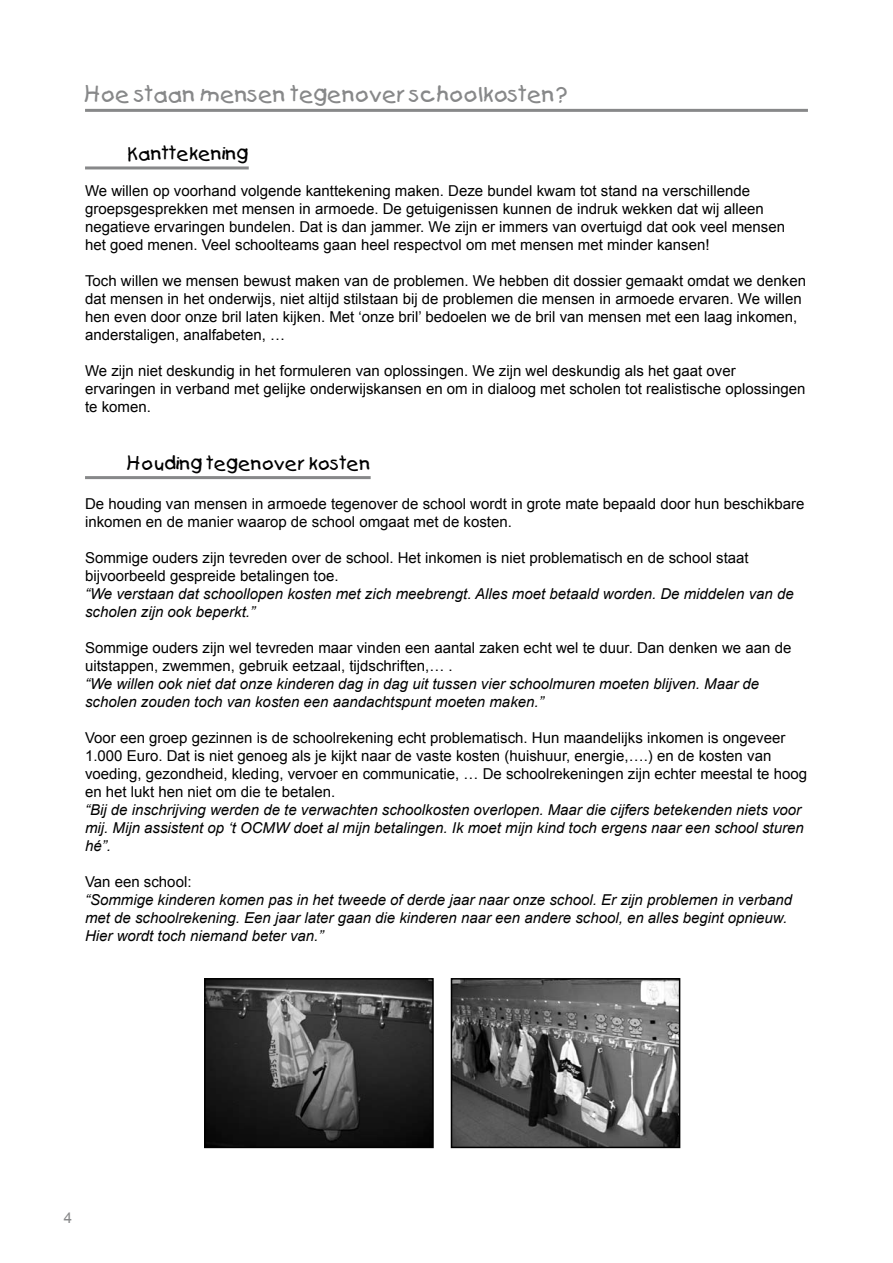
<style>
.page{position:relative;width:893px;height:1263px;background:#fff}
.page>*{position:absolute;margin:0;border:0;box-sizing:border-box;transform-origin:0 0}
.t1{font:21px "Kids Plain";color:#878889}
.t2{font:18px "Kids Plain";color:#000}
.t3{font:15px/18px "Arial";color:#000}
.t4{font:italic 15px/18px "Arial";color:#000}
</style>
<div class="page">
<hr style="left:85px;top:109px;width:723px;height:3px;background:#878889">
<hr style="left:85px;top:166px;width:164px;height:3px;background:#878889">
<hr style="left:85px;top:476px;width:286px;height:3px;background:#878889">
<img style="left:207px;top:981px;width:224px;height:164px">
<div style="left:204px;top:978px;width:230px;height:170px;border:2px solid #000"></div>
<img style="left:454px;top:981px;width:223px;height:164px">
<div style="left:451px;top:978px;width:229px;height:170px;border:2px solid #000"></div>
<h1 class="t1" style="left:85px;top:82px;width:484px">Hoe staan mensen tegenover schoolkosten?</h1>
<p class="t2" style="left:128px;top:142px;width:123px">Kanttekening</p>
<p class="t3" style="left:85px;top:182px;width:702px">We willen op voorhand volgende kanttekening maken. Deze bundel kwam tot stand na verschillende groepsgesprekken met mensen in armoede. De getuigenissen kunnen de indruk wekken dat wij alleen negatieve ervaringen bundelen. Dat is dan jammer. We zijn er immers van overtuigd dat ook veel mensen het goed menen. Veel schoolteams gaan heel respectvol om met mensen met minder kansen!</p>
<p class="t3" style="left:85px;top:272px;width:722px">Toch willen we mensen bewust maken van de problemen. We hebben dit dossier gemaakt omdat we denken dat mensen in het onderwijs, niet altijd stilstaan bij de problemen die mensen in armoede ervaren. We willen hen even door onze bril laten kijken. Met ‘onze bril’ bedoelen we de bril van mensen met een laag inkomen, anderstaligen, analfabeten, …</p>
<p class="t3" style="left:85px;top:362px;width:722px">We zijn niet deskundig in het formuleren van oplossingen. We zijn wel deskundig als het gaat over ervaringen in verband met gelijke onderwijskansen en om in dialoog met scholen tot realistische oplossingen te komen.</p>
<p class="t2" style="left:128px;top:452px;width:245px">Houding tegenover kosten</p>
<p class="t3" style="left:85px;top:495px;width:721px">De houding van mensen in armoede tegenover de school wordt in grote mate bepaald door hun beschikbare inkomen en de manier waarop de school omgaat met de kosten.</p>
<p class="t3" style="left:85px;top:549px;width:665px">Sommige ouders zijn tevreden over de school. Het inkomen is niet problematisch en de school staat bijvoorbeeld gespreide betalingen toe.</p>
<p class="t4" style="left:85px;top:585px;width:710px">“We verstaan dat schoollopen kosten met zich meebrengt. Alles moet betaald worden. De middelen van de scholen zijn ook beperkt.”</p>
<p class="t3" style="left:85px;top:639px;width:708px">Sommige ouders zijn wel tevreden maar vinden een aantal zaken echt wel te duur. Dan denken we aan de uitstappen, zwemmen, gebruik eetzaal, tijdschriften,… .</p>
<p class="t4" style="left:85px;top:675px;width:676px">“We willen ook niet dat onze kinderen dag in dag uit tussen vier schoolmuren moeten blijven. Maar de scholen zouden toch van kosten een aandachtspunt moeten maken.”</p>
<p class="t3" style="left:85px;top:729px;width:723px">Voor een groep gezinnen is de schoolrekening echt problematisch. Hun maandelijks inkomen is ongeveer<br>1 .000 Euro. Dat is niet genoeg als je kijkt naar de vaste kosten (huishuur, energie,….) en de kosten van voeding, gezondheid, kleding, vervoer en communicatie, … De schoolrekeningen zijn echter meestal te hoog en het lukt hen niet om die te betalen.</p>
<p class="t4" style="left:85px;top:801px;width:720px">“Bij de inschrijving werden de te verwachten schoolkosten overlopen. Maar die cijfers betekenden niets voor mij. Mijn assistent op ‘t OCMW doet al mijn betalingen. Ik moet mijn kind toch ergens naar een school sturen hé”.</p>
<p class="t3" style="left:85px;top:873px;width:108px">Van een school:</p>
<p class="t4" style="left:85px;top:891px;width:708px">“Sommige kinderen komen pas in het tweede of derde jaar naar onze school. Er zijn problemen in verband met de schoolrekening. Een jaar later gaan die kinderen naar een andere school, en alles begint opnieuw.<br>Hier wordt toch niemand beter van.”</p>
</div>
